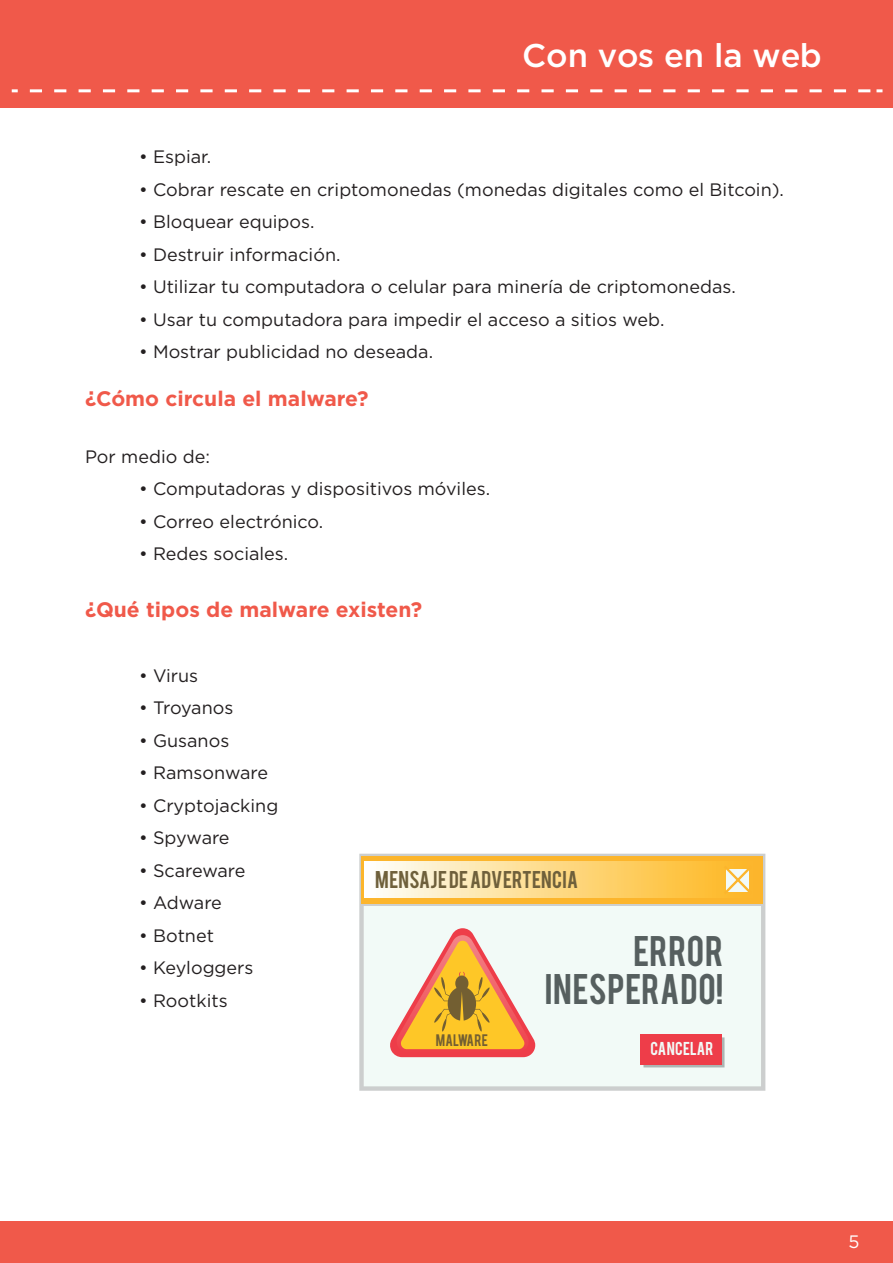
<style>
.page{position:relative;width:893px;height:1263px;background:#fff}
.page>*{position:absolute;margin:0;border:0;box-sizing:border-box;transform-origin:0 0}
.t1{font:33.6px "Bebas";letter-spacing:.02em;color:#565f5f}
.t2{font:500 32.85px "Gotham";color:#fff}
.t3{font:700 21px "Gotham";color:#f0594a}
.t4{font:19.05px "Bebas";letter-spacing:.02em;color:#6f603b}
.t5{font:18px "Gotham";color:#231f20}
.t6{font:18px "Gotham";letter-spacing:-.02em;color:#231f20}
.t7{font:18px "Gotham";color:#fff}
.t8{font:14.7px "Bebas";color:#f2faf7}
.t9{font:13.05px "Bebas";letter-spacing:.02em;color:#735f32}
.s1{color:#acb5b3}
</style>
<div class="page">
<div style="left:0;top:0;width:893px;height:108px;background:#f0594a"></div>
<div style="left:1px;top:1221px;width:892px;height:42px;background:#f0594a"></div>
<svg style="left:12px;top:89px;width:6px;height:3px"></svg>
<svg style="left:30px;top:89px;width:840px;height:3px"></svg>
<svg style="left:876px;top:89px;width:6px;height:3px"></svg>
<svg style="left:359px;top:854px;width:406px;height:237px;fill:#f2faf7"></svg>
<div style="left:361px;top:856px;width:402px;height:47px;background:#fcb52c"></div>
<div style="left:364px;top:862px;width:390px;height:36px;background:linear-gradient(to right,#fefef6,#feb61c)"></div>
<svg style="left:389px;top:928px;width:146px;height:129px"></svg>
<svg style="left:643px;top:1037px;width:81px;height:30px"></svg>
<div style="left:640px;top:1034px;width:81px;height:30px;background:#ee3d49"></div>
<svg style="left:724px;top:866px;width:28px;height:28px"></svg>
<h2 class="t2" style="left:522px;top:34px;width:301px">Con vos en la web</h2>
<p class="t5" style="left:139px;top:145px;width:74px">• Espiar.</p>
<p class="t5" style="left:139px;top:178px;width:646px">• Cobrar rescate en criptomonedas (monedas digitales como el Bitcoin).</p>
<p class="t5" style="left:139px;top:210px;width:177px">• Bloquear equipos.</p>
<p class="t5" style="left:139px;top:243px;width:203px">• Destruir información.</p>
<p class="t5" style="left:139px;top:275px;width:598px">• Utilizar tu computadora o celular para minería de criptomonedas.</p>
<p class="t5" style="left:139px;top:308px;width:527px">• Usar tu computadora para impedir el acceso a sitios web.</p>
<p class="t5" style="left:139px;top:340px;width:296px">• Mostrar publicidad no deseada.</p>
<p class="t3" style="left:85px;top:385px;width:285px">¿Cómo circula el malware?</p>
<p class="t5" style="left:85px;top:445px;width:126px">Por medio de:</p>
<p class="t5" style="left:139px;top:477px;width:353px">• Computadoras y dispositivos móviles.</p>
<p class="t5" style="left:139px;top:510px;width:186px">• Correo electrónico.</p>
<p class="t5" style="left:139px;top:542px;width:151px">• Redes sociales.</p>
<p class="t3" style="left:85px;top:595px;width:339px">¿Qué tipos de malware existen?</p>
<p class="t5" style="left:139px;top:664px;width:61px">• Virus</p>
<p class="t6" style="left:139px;top:696px;width:96px">• Troyanos</p>
<p class="t5" style="left:139px;top:729px;width:92px">• Gusanos</p>
<p class="t5" style="left:139px;top:761px;width:131px">• Ramsonware</p>
<p class="t5" style="left:139px;top:794px;width:141px">• Cryptojacking</p>
<p class="t5" style="left:139px;top:826px;width:92px">• Spyware</p>
<p class="t5" style="left:139px;top:859px;width:108px">• Scareware</p>
<p class="t5" style="left:139px;top:891px;width:84px">• Adware</p>
<p class="t5" style="left:139px;top:924px;width:76px">• Botnet</p>
<p class="t5" style="left:139px;top:956px;width:116px">• Keyloggers</p>
<p class="t5" style="left:139px;top:989px;width:90px">• Rootkits</p>
<p class="t4" style="left:375px;top:866px;width:204px">MENSAJE DEADVERTENCIA</p>
<p class="t1" style="left:634px;top:926px;width:91px">ERROR</p>
<p class="t9" style="left:436px;top:1030px;width:54px">MALWARE</p>
<p class="t1" style="left:545px;top:965px;width:180px">INESPERADO!</p>
<p class="t8" style="left:650px;top:1038px;width:68px">CA<span class="s1">CAN</span>NC<span class="s1">C</span>EL<span class="s1">EL</span>AR<span class="s1">AR</span></p>
<p class="t7" style="left:848px;top:1230px;width:13px">5</p>
</div>
